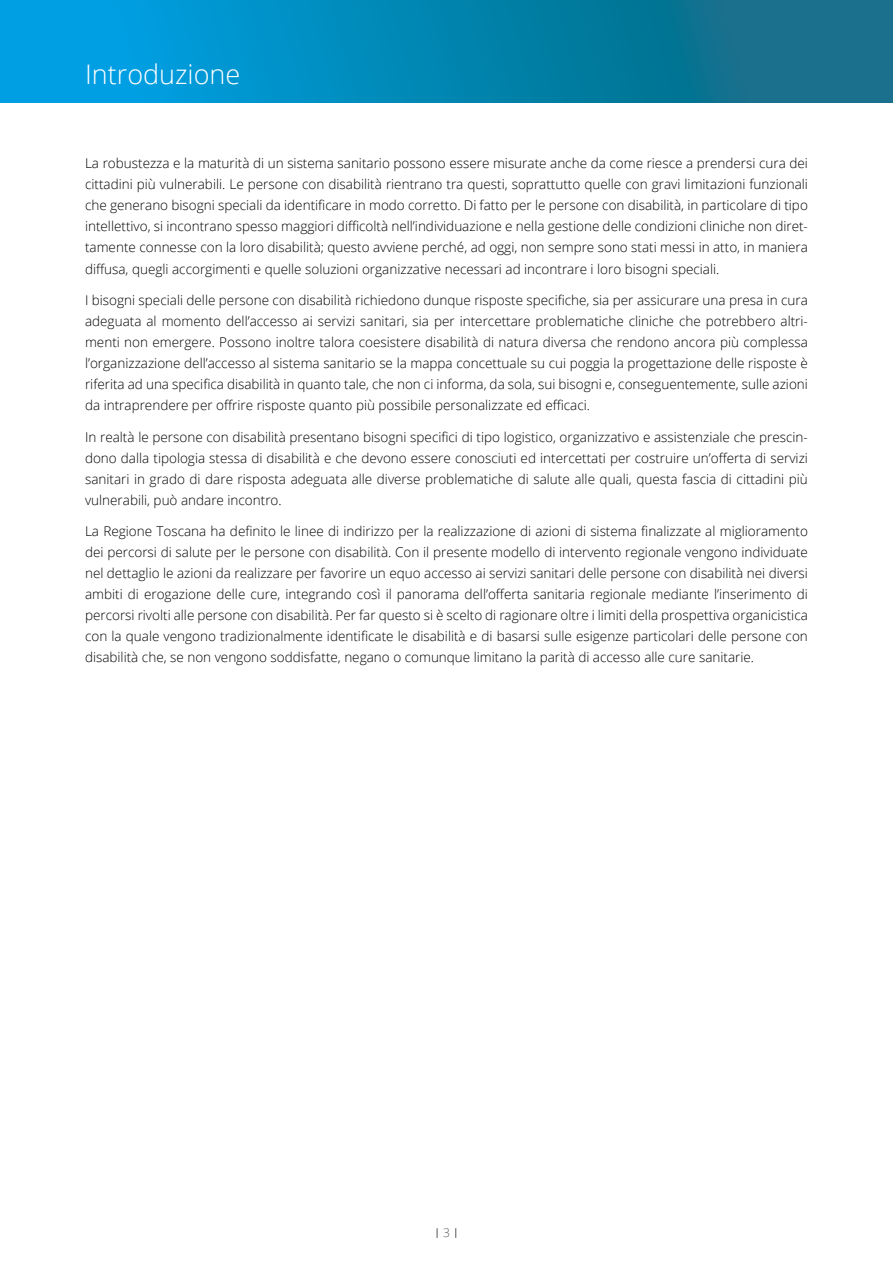
<style>
.page{position:relative;width:893px;height:1263px;background:#fff}
.page>*{position:absolute;margin:0;border:0;box-sizing:border-box;transform-origin:0 0}
.t1{font:300 27px "Open Sans";color:#fff}
.t2{font:300 13.5px/21px "Open Sans";color:#000;text-align:justify}
.t3{font:300 12px "Open Sans";color:#575756}
</style>
<div class="page">
<div style="left:0;top:0;width:893px;height:102px;background:linear-gradient(to right,#00a4ea,#13687d)"></div>
<h1 class="t1" style="left:85px;top:56px;width:157px">Introduzione</h1>
<p class="t2" style="left:85px;top:153px;width:724px">La robustezza e la maturità di un sistema sanitario possono essere misurate anche da come riesce a prendersi cura dei cittadini più vulnerabili. Le persone con disabilità rientrano tra questi, soprattutto quelle con gravi limitazioni funzionali che generano bisogni speciali da identificare in modo corretto. Di fatto per le persone con disabilità, in particolare di tipo intellettivo, si incontrano spesso maggiori difficoltà nell’individuazione e nella gestione delle condizioni cliniche non diret&shy;tamente connesse con la loro disabilità; questo avviene perché, ad oggi, non sempre sono stati messi in atto, in maniera diffusa, quegli accorgimenti e quelle soluzioni organizzative necessari ad incontrare i loro bisogni speciali.</p>
<p class="t2" style="left:85px;top:289px;width:724px">I bisogni speciali delle persone con disabilità richiedono dunque risposte specifiche, sia per assicurare una presa in cura adeguata al momento dell’accesso ai servizi sanitari, sia per intercettare problematiche cliniche che potrebbero altri&shy;menti non emergere. Possono inoltre talora coesistere disabilità di natura diversa che rendono ancora più complessa l’organizzazione dell’accesso al sistema sanitario se la mappa concettuale su cui poggia la progettazione delle risposte è riferita ad una specifica disabilità in quanto tale, che non ci informa, da sola, sui bisogni e, conseguentemente, sulle azioni da intraprendere per offrire risposte quanto più possibile personalizzate ed efficaci.</p>
<p class="t2" style="left:85px;top:426px;width:724px">In realtà le persone con disabilità presentano bisogni specifici di tipo logistico, organizzativo e assistenziale che prescin&shy;dono dalla tipologia stessa di disabilità e che devono essere conosciuti ed intercettati per costruire un’offerta di servizi sanitari in grado di dare risposta adeguata alle diverse problematiche di salute alle quali, questa fascia di cittadini più vulnerabili, può andare incontro.</p>
<p class="t2" style="left:85px;top:520px;width:724px">La Regione Toscana ha definito le linee di indirizzo per la realizzazione di azioni di sistema finalizzate al miglioramento dei percorsi di salute per le persone con disabilità. Con il presente modello di intervento regionale vengono individuate nel dettaglio le azioni da realizzare per favorire un equo accesso ai servizi sanitari delle persone con disabilità nei diversi ambiti di erogazione delle cure, integrando così il panorama dell’offerta sanitaria regionale mediante l’inserimento di percorsi rivolti alle persone con disabilità. Per far questo si è scelto di ragionare oltre i limiti della prospettiva organicistica con la quale vengono tradizionalmente identificate le disabilità e di basarsi sulle esigenze particolari delle persone con disabilità che, se non vengono soddisfatte, negano o comunque limitano la parità di accesso alle cure sanitarie.</p>
<p class="t3" style="left:443px;top:1225px;width:8px">3</p>
</div>
